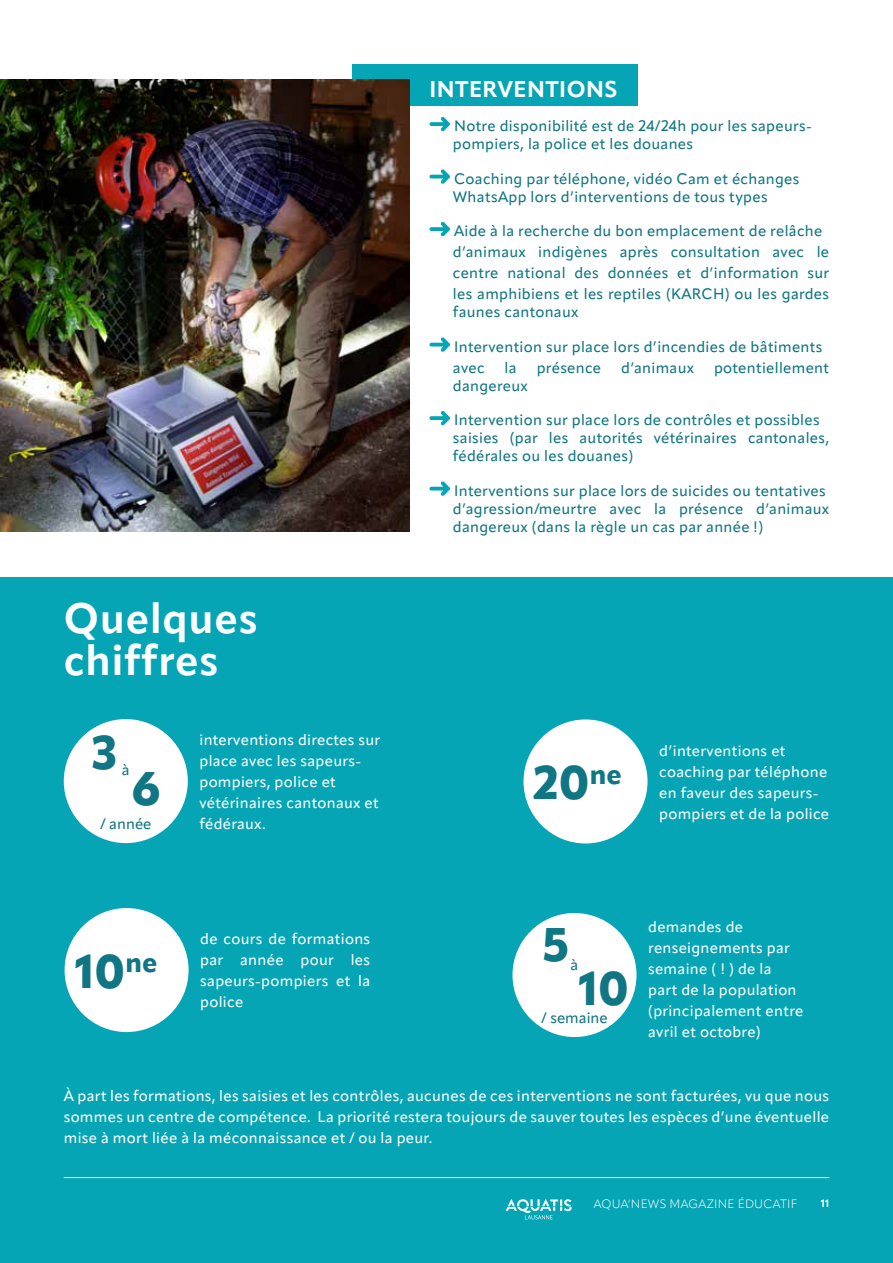
<style>
.page{position:relative;width:893px;height:1263px;background:#fff}
.page>*{position:absolute;margin:0;border:0;box-sizing:border-box;transform-origin:0 0}
.t1{font:800 46.5px "Apparat";color:#107683}
.t2{font:700 41.85px/42.2px "Apparat";letter-spacing:.02em;color:#fff}
.t3{font:700 22.5px "Apparat";letter-spacing:.02em;color:#fff}
.t4{font:500 15px/18px "Apparat";letter-spacing:.02em;color:#107683}
.t5{font:500 15px/21px "Apparat";letter-spacing:.02em;color:#fff}
.t6{font:500 15px "Apparat";color:#107683}
.t7{font:300 12px "Apparat";letter-spacing:.02em;color:#fff}
.t8{font:700 10.5px "Apparat";color:#fff}
</style>
<div class="page">
<div style="left:353px;top:64px;width:285px;height:42px;background:#05a5b5"></div>
<svg style="left:429px;top:117px;width:21px;height:14px"></svg>
<svg style="left:429px;top:169px;width:21px;height:15px"></svg>
<svg style="left:429px;top:222px;width:21px;height:14px"></svg>
<svg style="left:429px;top:337px;width:21px;height:15px"></svg>
<svg style="left:429px;top:411px;width:21px;height:14px"></svg>
<svg style="left:429px;top:481px;width:21px;height:15px"></svg>
<div style="left:0;top:578px;width:893px;height:685px;background:#05a5b5"></div>
<div style="left:64px;top:719px;width:124px;height:124px;background:#fff;border-radius:50%"></div>
<div style="left:512px;top:913px;width:124px;height:124px;background:#fff;border-radius:50%"></div>
<div style="left:523px;top:719px;width:124px;height:124px;background:#fff;border-radius:50%"></div>
<div style="left:65px;top:908px;width:124px;height:124px;background:#fff;border-radius:50%"></div>
<img style="left:0;top:80px;width:409px;height:452px">
<hr style="left:64px;top:1177px;width:765px;height:1px;background:#fff">
<svg style="left:506px;top:1199px;width:66px;height:20px"></svg>
<h2 class="t2" style="left:64px;top:597px;width:196px">Quelques chiffres</h2>
<h1 class="t1" style="left:92px;top:724px;width:27px">3</h1>
<p class="t4" style="left:122px;top:761px;width:9px">à</p>
<h1 class="t1" style="left:132px;top:760px;width:31px">6</h1>
<p class="t4" style="left:100px;top:814px;width:53px">/ année</p>
<p class="t5" style="left:199px;top:729px;width:182px">interventions directes sur place avec les sapeurs&shy;pompiers, police et vétérinaires cantonaux et fédéraux.</p>
<h1 class="t1" style="left:75px;top:943px;width:84px">10<sup>ne</sup></h1>
<p class="t5" style="left:200px;top:928px;width:171px;text-align:justify">de cours de formations par année pour les sapeurs-pompiers et la police</p>
<h3 class="t3" style="left:429px;top:75px;width:189px">INTERVENTIONS</h3>
<p class="t4" style="left:453px;top:117px;width:360px">Notre disponibilité est de 24/24h pour les sapeurs&shy;pompiers, la police et les douanes</p>
<p class="t4" style="left:453px;top:170px;width:348px">Coaching par téléphone, vidéo Cam et échanges<br>WhatsApp lors d’interventions de tous types</p>
<p class="t4" style="left:453px;top:221px;width:378px;line-height:21px">Aide à la recherche du bon emplacement de relâche d’animaux indigènes après consultation avec le centre national des données et d’information sur les amphibiens et les reptiles (KARCH) ou les gardes</p>
<p class="t4" style="left:453px;top:303px;width:127px">faunes cantonaux</p>
<p class="t4" style="left:453px;top:336px;width:371px;line-height:21px">Intervention sur place lors d’incendies de bâtiments avec</p>
<p class="t4" style="left:505px;top:359px;width:14px">la</p>
<p class="t4" style="left:537px;top:359px;width:66px">présence</p>
<p class="t4" style="left:621px;top:359px;width:74px">d’animaux</p>
<p class="t4" style="left:714px;top:359px;width:117px">potentiellement</p>
<p class="t4" style="left:453px;top:377px;width:77px">dangereux</p>
<p class="t4" style="left:453px;top:411px;width:378px">Intervention sur place lors de contrôles et possibles saisies (par les autorités vétérinaires cantonales, fédérales ou les douanes)</p>
<p class="t4" style="left:453px;top:482px;width:378px">Interventions sur place lors de suicides ou tentatives d’agression/meurtre avec la présence d’animaux dangereux (dans la règle un cas par année !)</p>
<h1 class="t1" style="left:534px;top:754px;width:90px">20<sup>ne</sup></h1>
<p class="t5" style="left:659px;top:740px;width:171px">d’interventions et coaching par téléphone en faveur des sapeurs&shy;pompiers et de la police</p>
<h1 class="t1" style="left:542px;top:916px;width:28px">5</h1>
<p class="t4" style="left:571px;top:956px;width:9px">à</p>
<h1 class="t1" style="left:578px;top:960px;width:52px">10</h1>
<p class="t6" style="left:541px;top:1008px;width:68px">/ semaine</p>
<p class="t5" style="left:648px;top:916px;width:157px">demandes de renseignements par semaine ( ! ) de la part de la population (principalement entre avril et octobre)</p>
<p class="t5" style="left:64px;top:1085px;width:767px;text-align:justify">À part les formations, les saisies et les contrôles, aucunes de ces interventions ne sont facturées, vu que nous sommes un centre de compétence. La priorité restera toujours de sauver toutes les espèces d’une éventuelle mise à mort liée à la méconnaissance et / ou la peur.</p>
<p class="t7" style="left:594px;top:1197px;width:205px">AQUA’NEWS MAGAZINE ÉDUCATIF</p>
<p class="t8" style="left:821px;top:1197px;width:10px">11</p>
</div>
